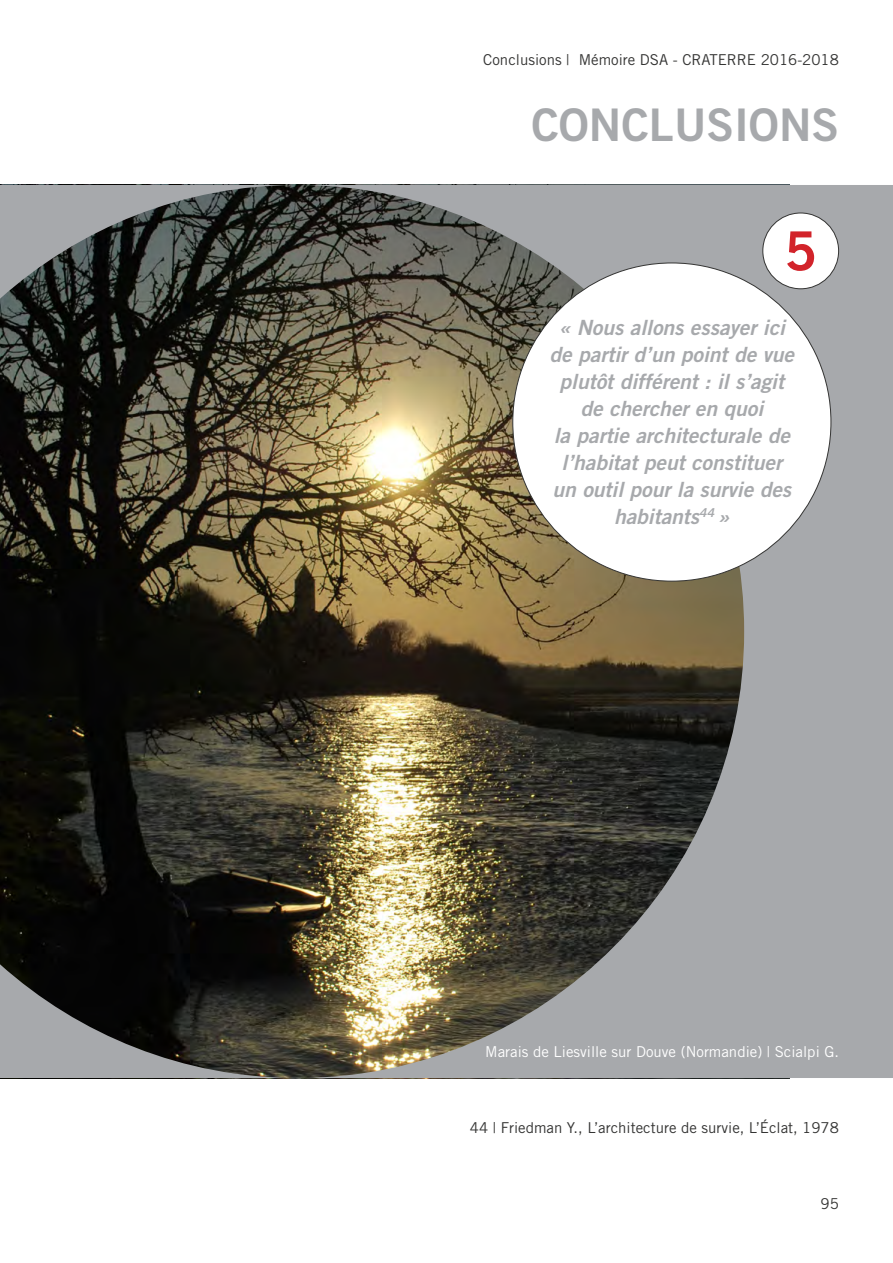
<style>
.page{position:relative;width:893px;height:1263px;background:#fff}
.page>*{position:absolute;margin:0;border:0;box-sizing:border-box;transform-origin:0 0}
.t1{font:54px "Trade Gothic LT Std Bd 2";color:#d2232a}
.t2{font:45px "Trade Gothic LT Std Bd 2";color:#a7a9ac}
.t3{font:21px/27px "Trade Gothic LT Std Bd 2 Obl";color:#a7a9ac;text-align:center}
.t4{font:15px "Trade Gothic LT Std";color:#343433}
.t5{font:15px "Trade Gothic LT Std";color:#fff}
</style>
<div class="page">
<img style="left:0;top:185px;width:893px;height:893px">
<div style="left:513px;top:263px;width:318px;height:318px;background:#fff;border-radius:50%"></div>
<div style="left:763px;top:213px;width:76px;height:76px;background:#fff;border-radius:50%"></div>
<div style="left:762px;top:213px;width:77px;height:76px;border:1px solid #343433;border-radius:50%"></div>
<p class="t4" style="left:483px;top:50px;width:357px">Conclusions | Mémoire DSA - CRATERRE 2016-2018</p>
<h2 class="t2" style="left:531px;top:97px;width:309px">CONCLUSIONS</h2>
<h1 class="t1" style="left:784px;top:218px;width:34px">5</h1>
<p class="t3" style="left:550px;top:314px;width:246px">« Nous allons essayer ici de partir d’un point de vue plutôt différent : il s’agit de chercher en quoi<br>la partie architecturale de l’habitat peut constituer un outil pour la survie des habitants<sup>44</sup> »</p>
<p class="t5" style="left:485px;top:1042px;width:355px">Marais de Liesville sur Douve (Normandie) | Scialpi G.</p>
<p class="t4" style="left:470px;top:1119px;width:371px">44 | Friedman Y., L’architecture de survie, L’Éclat, 1978</p>
<p class="t4" style="left:821px;top:1194px;width:20px">95</p>
</div>
